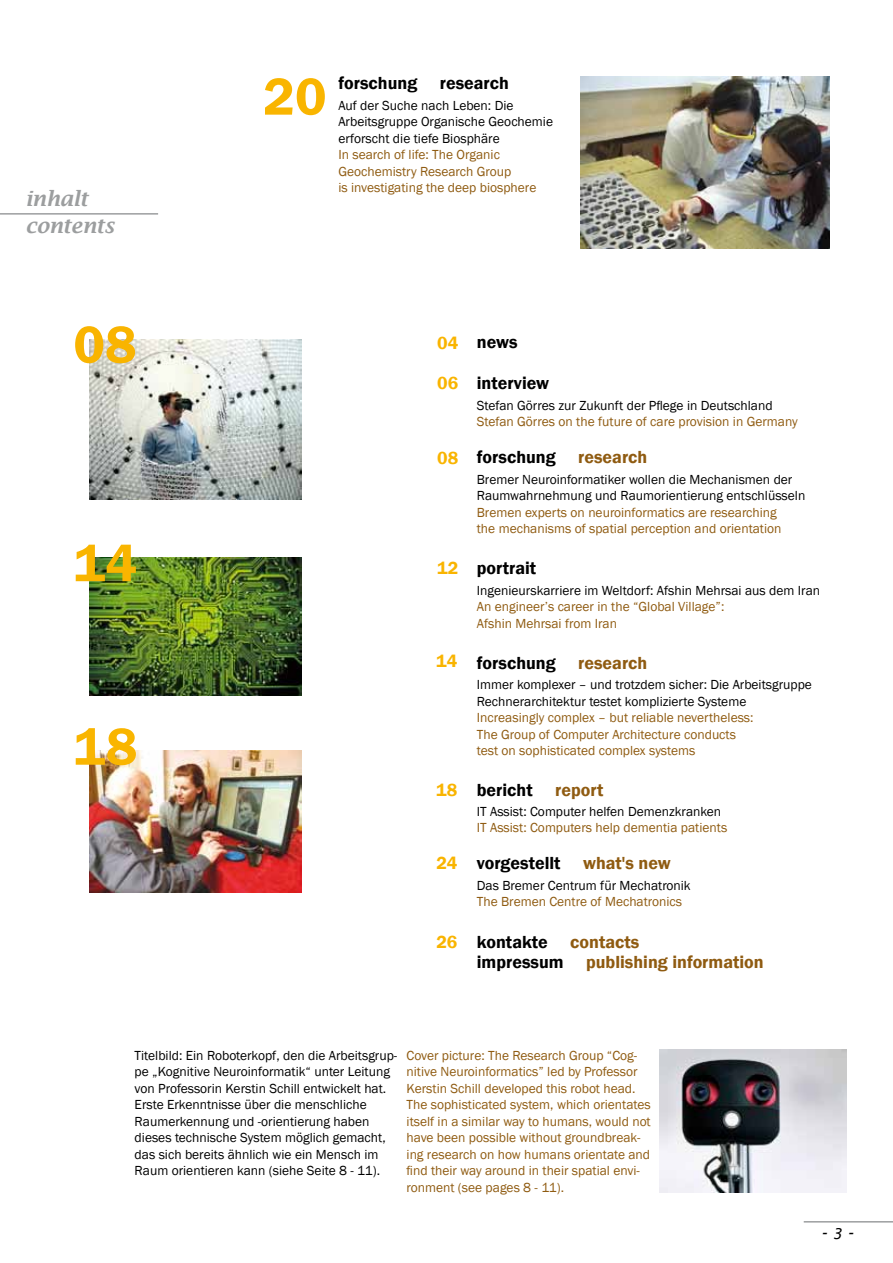
<style>
.page{position:relative;width:893px;height:1263px;background:#fff}
.page>*{position:absolute;margin:0;border:0;box-sizing:border-box;transform-origin:0 0}
.t1{font:600 54px "Franklin Gothic";color:#f9b500}
.t2{font:600 54px "Franklin Gothic";color:#f9b400}
.t3{font:italic 600 21px/26.7px "Lucida Bright";color:#9c9e9f}
.t4{font:600 18px "Franklin Gothic";color:#000}
.t5{font:600 18px "Franklin Gothic";color:#8f5b11}
.t6{font:600 18px "Franklin Gothic";letter-spacing:.005em;color:#f9b400}
.t7{font:italic 18px "Lucida Sans";color:#000}
.t8{font:13.5px/16.5px "Franklin Gothic";color:#8f5b11}
.t9{font:13.5px/16.5px "Franklin Gothic";color:#000}
.s1{color:#8f5b11}
.s2{font-size:15px}
</style>
<div class="page">
<hr style="left:804px;top:1221px;width:89px;height:1px;background:#9c9e9f">
<hr style="left:0;top:213px;width:158px;height:2px;background:#9c9e9f">
<img style="left:89px;top:340px;width:213px;height:159px">
<img style="left:89px;top:751px;width:213px;height:141px">
<img style="left:89px;top:558px;width:213px;height:137px">
<img style="left:581px;top:77px;width:248px;height:171px">
<img style="left:660px;top:1049px;width:186px;height:144px">
<h2 class="t3" style="left:26px;top:185px;width:90px">inhalt contents</h2>
<h1 class="t2" style="left:73px;top:311px;width:65px">08</h1>
<h1 class="t1" style="left:73px;top:530px;width:65px">14</h1>
<h1 class="t1" style="left:73px;top:713px;width:66px">18</h1>
<h1 class="t1" style="left:263px;top:63px;width:65px">20</h1>
<h3 class="t4" style="left:338px;top:72px;width:80px">forschung</h3>
<h3 class="t4" style="left:440px;top:72px;width:71px">research</h3>
<p class="t9" style="left:338px;top:98px;width:216px">Auf der Suche nach Leben: Die<br>Arbeitsgruppe Organische Geochemie erforscht die tiefe Biosphäre</p>
<p class="t8" style="left:338px;top:147px;width:200px">In search of life: The Organic<br>Geochemistry Research Group<br>is investigating the deep biosphere</p>
<h3 class="t6" style="left:437px;top:331px;width:23px">04</h3>
<h3 class="t6" style="left:437px;top:371px;width:23px">06</h3>
<h3 class="t6" style="left:437px;top:447px;width:23px">08</h3>
<h3 class="t6" style="left:437px;top:557px;width:23px">12</h3>
<h3 class="t6" style="left:436px;top:650px;width:23px">14</h3>
<h3 class="t6" style="left:436px;top:779px;width:23px">18</h3>
<h3 class="t6" style="left:436px;top:852px;width:22px">24</h3>
<h3 class="t6" style="left:436px;top:931px;width:23px">26</h3>
<h3 class="t4" style="left:477px;top:331px;width:42px">news</h3>
<h3 class="t4" style="left:477px;top:372px;width:74px">interview</h3>
<p class="t9" style="left:477px;top:397px;width:297px">Stefan Görres zur Zukunft der Pflege in Deutschland</p>
<p class="t8" style="left:477px;top:414px;width:322px">Stefan Görres on the future of care provision in Germany</p>
<h3 class="t4" style="left:477px;top:446px;width:172px">forschung <span class="s1">research</span></h3>
<p class="t9" style="left:477px;top:471px;width:330px">Bremer Neuroinformatiker wollen die Mechanismen der<br>Raumwahrnehmung und Raumorientierung entschlüsseln</p>
<p class="t8" style="left:477px;top:504px;width:306px">Bremen experts on neuroinformatics are researching the mechanisms of spatial perception and orientation</p>
<h3 class="t4" style="left:477px;top:557px;width:61px">portrait</h3>
<p class="t9" style="left:477px;top:582px;width:345px">Ingenieurskarriere im Weltdorf: Afshin Mehrsai aus dem Iran</p>
<p class="t8" style="left:477px;top:598px;width:249px">An engineer’s career in the “Global Village”:<br>Afshin Mehrsai from Iran</p>
<h3 class="t4" style="left:477px;top:651px;width:172px">forschung <span class="s1">research</span></h3>
<p class="t9" style="left:477px;top:677px;width:337px">Immer komplexer – und trotzdem sicher: Die Arbeitsgruppe<br>Rechnerarchitektur testet komplizierte Systeme</p>
<p class="t8" style="left:477px;top:710px;width:278px">Increasingly complex – but reliable nevertheless:<br>The Group of Computer Architecture conducts test on sophisticated complex systems</p>
<h3 class="t4" style="left:477px;top:779px;width:128px">bericht <span class="s1">report</span></h3>
<p class="t9" style="left:477px;top:804px;width:246px">IT Assist: Computer helfen Demenzkranken</p>
<p class="t8" style="left:477px;top:820px;width:252px">IT Assist: Computers help dementia patients</p>
<h3 class="t4" style="left:477px;top:852px;width:195px">vorgestellt <span class="s1">what's new</span></h3>
<p class="t9" style="left:477px;top:877px;width:215px">Das Bremer Centrum für Mechatronik</p>
<p class="t8" style="left:477px;top:894px;width:207px">The Bremen Centre of Mechatronics</p>
<h3 class="t4" style="left:477px;top:931px;width:72px">kontakte</h3>
<h3 class="t5" style="left:570px;top:931px;width:71px">contacts</h3>
<h3 class="t4" style="left:477px;top:951px;width:88px">impressum</h3>
<h3 class="t5" style="left:586px;top:951px;width:179px">publishing information</h3>
<p class="t9" style="left:135px;top:1047px;width:264px">Titelbild: Ein Roboterkopf, den die Arbeitsgrup&shy;pe „Kognitive Neuroinformatik“ unter Leitung von Professorin Kerstin Schill entwickelt hat.<br>Erste Erkenntnisse über die menschliche Raumerkennung und -orientierung haben dieses technische System möglich gemacht, das sich bereits ähnlich wie ein Mensch im Raum orientieren kann (siehe Seite 8 - 11).</p>
<p class="t8" style="left:407px;top:1047px;width:246px">Cover picture: The Research Group “Cog&shy;nitive Neuroinformatics” led by Professor Kerstin Schill developed this robot head.<br>The sophisticated system, which orientates itself in a similar way to humans, would not have been possible without groundbreak&shy;ing research on how humans orientate and find their way around in their spatial envi&shy;ronment (see pages 8 - 11).</p>
<h3 class="t7" style="left:821px;top:1222px;width:34px">- <span class="s2">3</span> -</h3>
</div>
